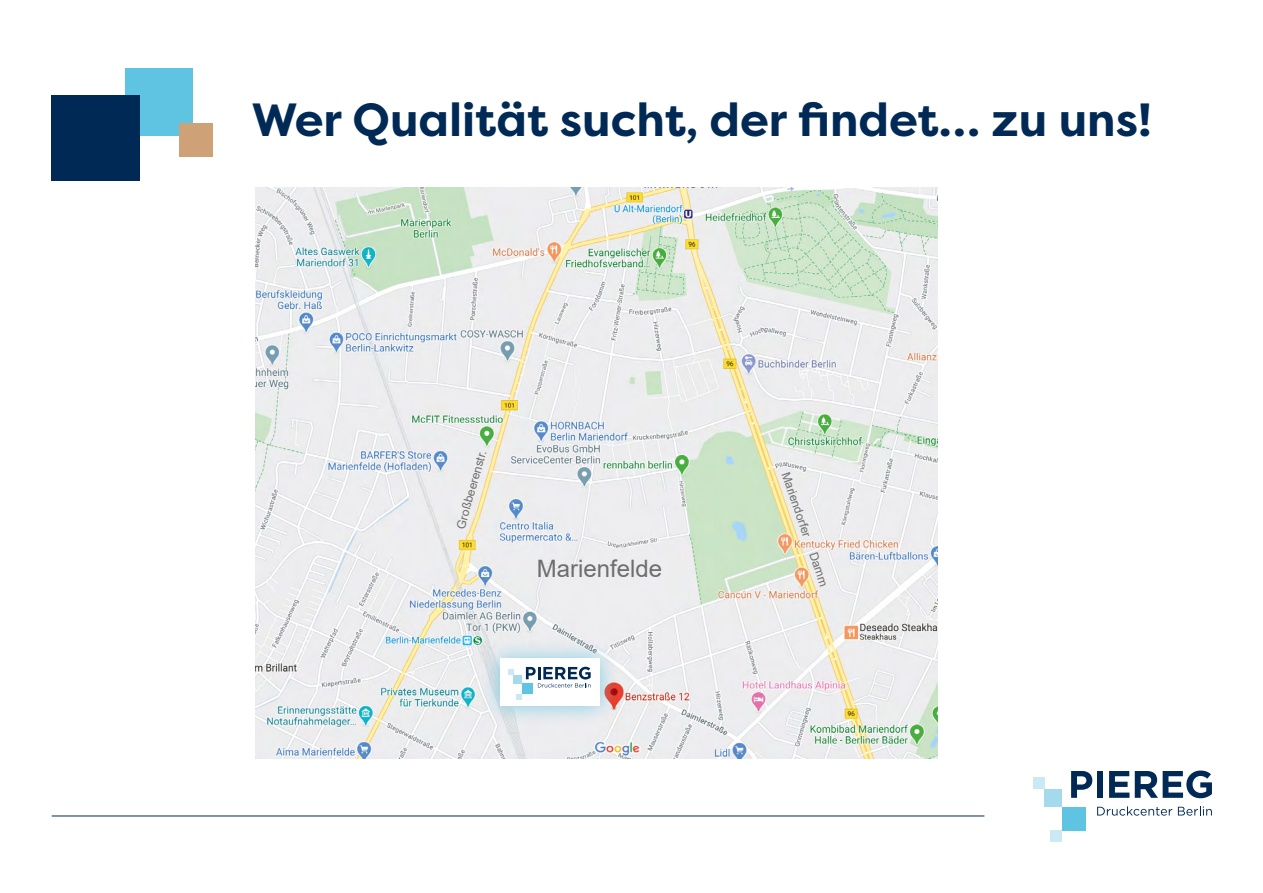
<style>
.page{position:relative;width:1263px;height:893px;background:#fff}
.page>*{position:absolute;margin:0;border:0;box-sizing:border-box;transform-origin:0 0}
.t1{font:700 46.5px "Filson Pro";color:#002a55}
.t2{font:24px "Arial";color:#6e6e6e}
.t3{font:12px "Arial";color:#6e6e6e}
</style>
<div class="page">
<div style="left:1033px;top:777px;width:11px;height:12px;background:#cbe9f5"></div>
<div style="left:1044px;top:789px;width:18px;height:18px;background:#a5daed"></div>
<div style="left:1062px;top:807px;width:24px;height:23px;background:#5ec4e1"></div>
<div style="left:1050px;top:830px;width:12px;height:12px;background:#cbe9f5"></div>
<svg style="left:1071px;top:771px;width:21px;height:27px"></svg>
<div style="left:1097px;top:771px;width:6px;height:27px;background:#002a55"></div>
<svg style="left:1109px;top:771px;width:20px;height:27px"></svg>
<svg style="left:1135px;top:770px;width:77px;height:28px"></svg>
<svg style="left:1097px;top:806px;width:75px;height:10px"></svg>
<svg style="left:1178px;top:806px;width:34px;height:10px"></svg>
<div style="left:125px;top:68px;width:68px;height:67px;background:#5ec4e1"></div>
<div style="left:179px;top:123px;width:34px;height:34px;background:#cea176"></div>
<div style="left:51px;top:96px;width:88px;height:85px;background:#002a55"></div>
<hr style="left:52px;top:816px;width:932px;height:1px;background:#002a55">
<img style="left:255px;top:187px;width:683px;height:571px">
<div style="left:480px;top:638px;width:139px;height:88px;background:#5ec4e1;opacity:.75"></div>
<div style="left:500px;top:658px;width:100px;height:48px;background:#fff"></div>
<svg style="left:508px;top:670px;width:6px;height:5px"></svg>
<div style="left:514px;top:675px;width:8px;height:8px;background:#a5daed"></div>
<div style="left:522px;top:683px;width:11px;height:11px;background:#5ec4e1"></div>
<svg style="left:516px;top:694px;width:6px;height:6px"></svg>
<svg style="left:526px;top:667px;width:65px;height:20px"></svg>
<p class="t1" style="left:252px;top:90px;width:902px">Wer Qualität sucht, der findet… zu uns!</p>
<p class="t3" style="left:452px;top:526px;width:82px;rotate:-74deg">Großbeerenstr.</p>
<p class="t2" style="left:537px;top:552px;width:127px">Marienfelde</p>
<p class="t3" style="left:793px;top:470px;width:70px;rotate:71deg">Mariendorfer</p>
<p class="t3" style="left:821px;top:550px;width:37px;rotate:71deg">Damm</p>
</div>
